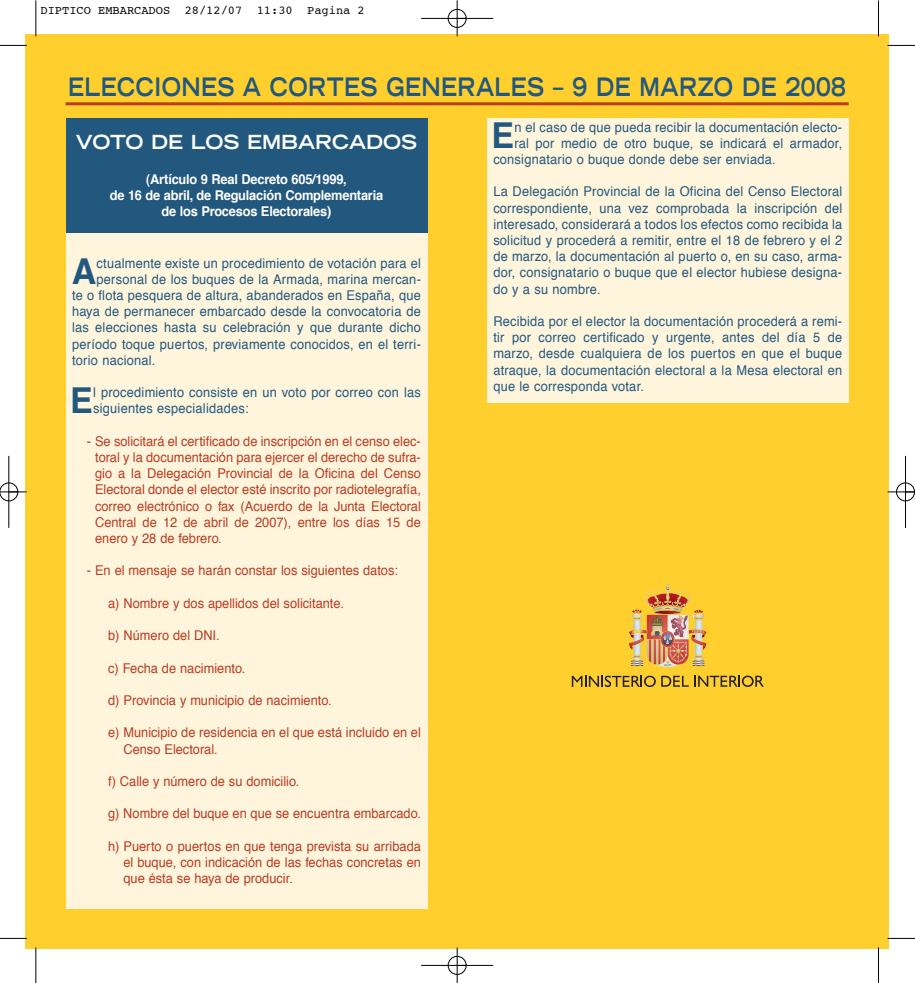
<style>
.page{position:relative;width:915px;height:983px;background:#fff}
.page>*{position:absolute;margin:0;border:0;box-sizing:border-box;transform-origin:0 0}
.t1{font:700 35.7px "Helvetica";color:#23587e;scale:.95 1}
.t2{font:700 expanded 25.5px "Trade Gothic LH";letter-spacing:.02em;color:#23587e;scale:.8 1}
.t3{font:700 expanded 19.5px "Trade Gothic LH";color:#fff}
.t4{font:13.5px/16.2px "Helvetica";letter-spacing:.015em;color:#23587e;text-align:justify;scale:.95 1}
.t5{font:13.5px/16.2px "Helvetica";color:#b83d22;text-align:justify;scale:.95 1}
.t6{font:700 13.5px/16.2px "Helvetica";letter-spacing:-.015em;color:#fff;text-align:center;scale:.95 1}
.t7{font:12px "Courier";color:#000}
</style>
<div class="page">
<div style="left:25px;top:35px;width:863px;height:914px;background:#ffcf2e"></div>
<div style="left:66px;top:223px;width:361px;height:686px;background:#fff5dd"></div>
<div style="left:487px;top:118px;width:361px;height:285px;background:#fff5dd"></div>
<hr style="left:66px;top:102px;width:782px;height:3px;background:#b83d22">
<hr style="left:35px;top:947px;width:1px;height:36px;background:#fff">
<svg style="left:0;top:45px;width:27px;height:1px"></svg>
<hr style="left:877px;top:0;width:1px;height:36px;background:#000">
<svg style="left:887px;top:45px;width:27px;height:1px"></svg>
<hr style="left:36px;top:947px;width:1px;height:36px;background:#000">
<svg style="left:0;top:938px;width:27px;height:1px"></svg>
<hr style="left:877px;top:947px;width:1px;height:36px;background:#000">
<svg style="left:887px;top:938px;width:27px;height:1px"></svg>
<hr style="left:456px;top:947px;width:1px;height:36px;background:#000">
<svg style="left:2px;top:491px;width:25px;height:2px"></svg>
<svg style="left:887px;top:491px;width:25px;height:2px"></svg>
<hr style="left:35px;top:0;width:1px;height:36px;background:#fff">
<hr style="left:36px;top:0;width:1px;height:36px;background:#000">
<hr style="left:421px;top:18px;width:72px;height:1px;background:#000">
<hr style="left:456px;top:0;width:1px;height:36px;background:#000">
<div style="left:448px;top:9px;width:18px;height:19px;border:1px solid #000;border-radius:50%"></div>
<hr style="left:9px;top:456px;width:1px;height:72px;background:#000">
<div style="left:0;top:483px;width:18px;height:18px;border:1px solid #000;border-radius:50%"></div>
<div style="left:66px;top:118px;width:361px;height:114px;background:#23587e"></div>
<svg style="left:571px;top:676px;width:84px;height:11px"></svg>
<svg style="left:661px;top:676px;width:27px;height:11px"></svg>
<svg style="left:694px;top:676px;width:69px;height:11px"></svg>
<hr style="left:904px;top:456px;width:1px;height:72px;background:#000">
<div style="left:896px;top:483px;width:18px;height:18px;border:1px solid #000;border-radius:50%"></div>
<img style="left:629px;top:583px;width:77px;height:84px">
<hr style="left:421px;top:965px;width:72px;height:1px;background:#000">
<div style="left:448px;top:956px;width:18px;height:19px;border:1px solid #000;border-radius:50%"></div>
<p class="t7" style="left:40px;top:5px;width:326px">DIPTICO EMBARCADOS 28/12/07 11:30 Página 2</p>
<h2 class="t2" style="left:68px;top:76px;width:973px">ELECCIONES A CORTES GENERALES – 9 DE MARZO DE 2008</h2>
<p class="t3" style="left:76px;top:134px;width:342px">VOTO DE LOS EMBARCADOS</p>
<p class="t6" style="left:110px;top:172px;width:289px">(Artículo 9 Real Decreto 605/1999,<br>de 16 de abril, de Regulación Complementaria de los Procesos Electorales)</p>
<p class="t1" style="left:72px;top:256px;width:27px">A</p>
<p class="t4" style="left:97px;top:256px;width:343px">ctualmente existe un procedimiento de votación para el</p>
<p class="t1" style="left:491px;top:120px;width:25px">E</p>
<p class="t4" style="left:514px;top:120px;width:346px">n el caso de que pueda recibir la documentación electo-</p>
<p class="t4" style="left:514px;top:136px;width:346px">ral por medio de otro buque, se indicará el armador,</p>
<p class="t4" style="left:493px;top:152px;width:298px">consignatario o buque donde debe ser enviada.</p>
<p class="t4" style="left:493px;top:185px;width:368px">La Delegación Provincial de la Oficina del Censo Electoral correspondiente, una vez comprobada la inscripción del interesado, considerará a todos los efectos como recibida la solicitud y procederá a remitir, entre el 18 de febrero y el 2 de marzo, la documentación al puerto o, en su caso, arma&shy;dor, consignatario o buque que el elector hubiese designa&shy;do y a su nombre.</p>
<p class="t4" style="left:493px;top:314px;width:368px">Recibida por el elector la documentación procederá a remi&shy;tir por correo certificado y urgente, antes del día 5 de marzo, desde cualquiera de los puertos en que el buque atraque, la documentación electoral a la Mesa electoral en que le corresponda votar.</p>
<p class="t4" style="left:97px;top:272px;width:342px">personal de los buques de la Armada, marina mercan-</p>
<p class="t4" style="left:72px;top:288px;width:368px">te o flota pesquera de altura, abanderados en España, que</p>
<p class="t4" style="left:72px;top:304px;width:368px">haya de permanecer embarcado desde la convocatoria de</p>
<p class="t4" style="left:72px;top:321px;width:368px">las elecciones hasta su celebración y que durante dicho</p>
<p class="t4" style="left:72px;top:337px;width:368px">período toque puertos, previamente conocidos, en el terri-</p>
<p class="t4" style="left:72px;top:353px;width:89px">torio nacional.</p>
<p class="t1" style="left:70px;top:386px;width:25px">E</p>
<p class="t4" style="left:93px;top:385px;width:346px">l procedimiento consiste en un voto por correo con las siguientes especialidades:</p>
<p class="t5" style="left:95px;top:434px;width:344px;text-indent:-8px">- Se solicitará el certificado de inscripción en el censo elec&shy;toral y la documentación para ejercer el derecho de sufra&shy;gio a la Delegación Provincial de la Oficina del Censo Electoral donde el elector esté inscrito por radiotelegrafía, correo electrónico o fax (Acuerdo de la Junta Electoral Central de 12 de abril de 2007), entre los días 15 de enero y 28 de febrero.</p>
<p class="t5" style="left:87px;top:564px;width:329px">- En el mensaje se harán constar los siguientes datos:</p>
<p class="t5" style="left:108px;top:596px;width:250px">a) Nombre y dos apellidos del solicitante.</p>
<p class="t5" style="left:108px;top:628px;width:119px">b) Número del DNI.</p>
<p class="t5" style="left:108px;top:661px;width:146px">c) Fecha de nacimiento.</p>
<p class="t5" style="left:108px;top:693px;width:236px">d) Provincia y municipio de nacimiento.</p>
<p class="t5" style="left:123px;top:726px;width:314px;text-indent:-15px">e) Municipio de residencia en el que está incluido en el<br>Censo Electoral.</p>
<p class="t5" style="left:108px;top:774px;width:203px">f) Calle y número de su domicilio.</p>
<p class="t5" style="left:108px;top:807px;width:330px">g) Nombre del buque en que se encuentra embarcado.</p>
<p class="t5" style="left:123px;top:839px;width:314px;text-indent:-15px">h) Puerto o puertos en que tenga prevista su arribada el buque, con indicación de las fechas concretas en que ésta se haya de producir.</p>
</div>
